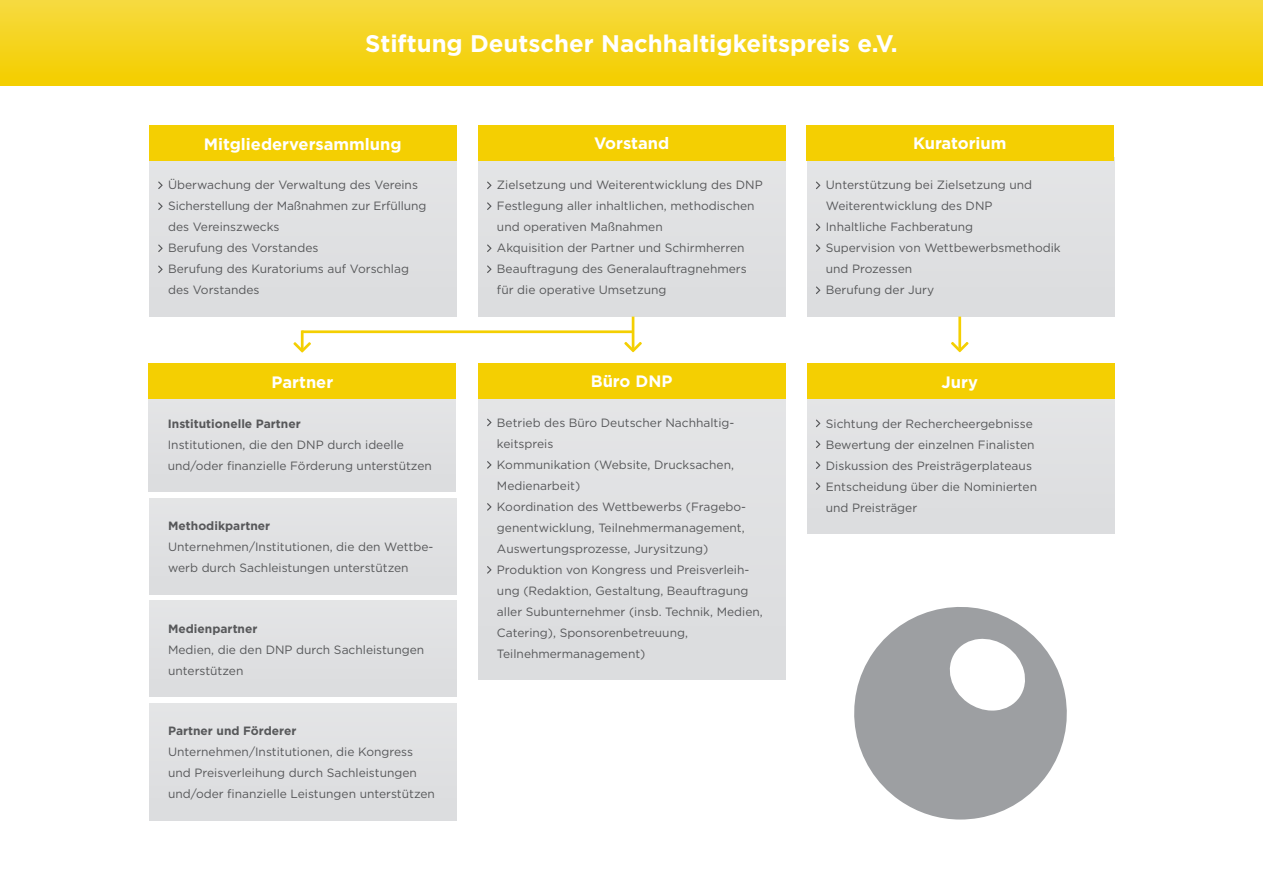
<style>
.page{position:relative;width:1263px;height:893px;background:#fff}
.page>*{position:absolute;margin:0;border:0;box-sizing:border-box;transform-origin:0 0}
.t1{font:700 24px "Gotham";color:#fff}
.t2{font:18px "Franklin Gothic LT Com Dm";color:#fff}
.t3{font:700 16.5px "Gotham";color:#fff}
.t4{font:12px/21px "Gotham";color:#57585a}
.t5{font:700 12px "Gotham";color:#57585a}
</style>
<div class="page">
<div style="left:807px;top:157px;width:307px;height:160px;background:#dcdddf"></div>
<div style="left:478px;top:157px;width:307px;height:160px;background:#dcdddf"></div>
<div style="left:0;top:0;width:1263px;height:85px;background:linear-gradient(to bottom,#f6da40,#f4ce00)"></div>
<div style="left:149px;top:157px;width:308px;height:160px;background:#dcdddf"></div>
<div style="left:149px;top:125px;width:308px;height:36px;background:#f4cf02"></div>
<div style="left:478px;top:125px;width:307px;height:36px;background:#f4cf02"></div>
<div style="left:806px;top:125px;width:308px;height:36px;background:#f4cf02"></div>
<div style="left:478px;top:395px;width:307px;height:285px;background:#dcdddf"></div>
<div style="left:478px;top:363px;width:307px;height:36px;background:#f4cf02"></div>
<div style="left:807px;top:395px;width:307px;height:139px;background:#dcdddf"></div>
<div style="left:807px;top:363px;width:307px;height:36px;background:#f4cf02"></div>
<svg style="left:854px;top:607px;width:213px;height:212px;fill:#9d9fa2"></svg>
<div style="left:149px;top:395px;width:307px;height:97px;background:#dcdddf"></div>
<div style="left:149px;top:363px;width:307px;height:36px;background:#f4cf02"></div>
<div style="left:149px;top:498px;width:308px;height:96px;background:#dcdddf"></div>
<div style="left:149px;top:601px;width:308px;height:96px;background:#dcdddf"></div>
<div style="left:149px;top:703px;width:308px;height:117px;background:#dcdddf"></div>
<hr style="left:632px;top:317px;width:2px;height:32px;background:#f4cf02">
<svg style="left:624px;top:342px;width:18px;height:10px"></svg>
<hr style="left:301px;top:330px;width:3px;height:19px;background:#f4cf02">
<svg style="left:293px;top:342px;width:18px;height:10px"></svg>
<hr style="left:302px;top:330px;width:331px;height:3px;background:#f4cf02">
<hr style="left:958px;top:317px;width:3px;height:32px;background:#f4cf02">
<svg style="left:951px;top:342px;width:17px;height:10px"></svg>
<svg style="left:158px;top:244px;width:5px;height:8px"></svg>
<svg style="left:158px;top:202px;width:5px;height:8px"></svg>
<svg style="left:158px;top:181px;width:5px;height:8px"></svg>
<svg style="left:158px;top:266px;width:5px;height:7px"></svg>
<svg style="left:487px;top:182px;width:4px;height:7px"></svg>
<svg style="left:487px;top:202px;width:4px;height:8px"></svg>
<svg style="left:487px;top:244px;width:4px;height:8px"></svg>
<svg style="left:487px;top:265px;width:4px;height:8px"></svg>
<svg style="left:816px;top:182px;width:4px;height:7px"></svg>
<svg style="left:816px;top:223px;width:4px;height:8px"></svg>
<svg style="left:816px;top:244px;width:4px;height:8px"></svg>
<svg style="left:816px;top:286px;width:4px;height:8px"></svg>
<svg style="left:816px;top:420px;width:4px;height:7px"></svg>
<svg style="left:816px;top:440px;width:4px;height:8px"></svg>
<svg style="left:816px;top:461px;width:4px;height:8px"></svg>
<svg style="left:816px;top:482px;width:4px;height:8px"></svg>
<svg style="left:487px;top:419px;width:4px;height:7px"></svg>
<svg style="left:487px;top:461px;width:4px;height:8px"></svg>
<svg style="left:487px;top:503px;width:4px;height:8px"></svg>
<svg style="left:487px;top:566px;width:4px;height:8px"></svg>
<p class="t1" style="left:365px;top:28px;width:534px">Stiftung Deutscher Nachhaltigkeitspreis e.V.</p>
<p class="t3" style="left:204px;top:133px;width:199px">Mitgliederversammlung</p>
<p class="t3" style="left:594px;top:133px;width:77px">Vorstand</p>
<p class="t3" style="left:913px;top:133px;width:95px">Kuratorium</p>
<p class="t4" style="left:168px;top:174px;width:251px">Überwachung der Verwaltung des Vereins</p>
<p class="t4" style="left:168px;top:195px;width:260px">Sicherstellung der Maßnahmen zur Erfüllung des Vereinszwecks</p>
<p class="t4" style="left:168px;top:237px;width:152px">Berufung des Vorstandes</p>
<p class="t4" style="left:168px;top:258px;width:242px">Berufung des Kuratoriums auf Vorschlag des Vorstandes</p>
<p class="t4" style="left:497px;top:174px;width:267px">Zielsetzung und Weiterentwicklung des DNP</p>
<p class="t4" style="left:497px;top:195px;width:259px">Festlegung aller inhaltlichen, methodischen und operativen Maßnahmen</p>
<p class="t4" style="left:497px;top:237px;width:249px">Akquisition der Partner und Schirmherren</p>
<p class="t4" style="left:497px;top:258px;width:251px">Beauftragung des Generalauftragnehmers für die operative Umsetzung</p>
<p class="t4" style="left:826px;top:174px;width:208px">Unterstützung bei Zielsetzung und<br>Weiterentwicklung des DNP</p>
<p class="t4" style="left:826px;top:216px;width:149px">Inhaltliche Fachberatung</p>
<p class="t4" style="left:826px;top:237px;width:236px">Supervision von Wettbewerbsmethodik</p>
<p class="t4" style="left:826px;top:258px;width:88px">und Prozessen</p>
<p class="t4" style="left:826px;top:279px;width:110px">Berufung der Jury</p>
<p class="t3" style="left:272px;top:371px;width:63px">Partner</p>
<p class="t5" style="left:168px;top:415px;width:134px">Institutionelle Partner</p>
<p class="t4" style="left:168px;top:433px;width:266px">Institutionen, die den DNP durch ideelle und/oder finanzielle Förderung unterstützen</p>
<p class="t5" style="left:168px;top:518px;width:104px">Methodikpartner</p>
<p class="t4" style="left:168px;top:536px;width:267px">Unternehmen/Institutionen, die den Wettbe&shy;werb durch Sachleistungen unterstützen</p>
<p class="t5" style="left:168px;top:620px;width:91px">Medienpartner</p>
<p class="t4" style="left:168px;top:639px;width:258px">Medien, die den DNP durch Sachleistungen unterstützen</p>
<p class="t5" style="left:168px;top:723px;width:130px">Partner und Förderer</p>
<p class="t4" style="left:168px;top:741px;width:268px">Unternehmen/Institutionen, die Kongress und Preisverleihung durch Sachleistungen und/oder finanzielle Leistungen unterstützen</p>
<p class="t3" style="left:591px;top:371px;width:83px">Büro DNP</p>
<p class="t4" style="left:497px;top:412px;width:239px">Betrieb des Büro Deutscher Nachhaltig&shy;keitspreis</p>
<p class="t4" style="left:497px;top:454px;width:238px">Kommunikation (Website, Drucksachen,<br>Medienarbeit)</p>
<p class="t4" style="left:497px;top:496px;width:251px;text-align:justify">Koordination des Wettbewerbs (Fragebo&shy;genentwicklung, Teilnehmermanagement, Auswertungsprozesse, Jurysitzung)</p>
<p class="t4" style="left:497px;top:559px;width:267px">Produktion von Kongress und Preisverleih&shy;ung (Redaktion, Gestaltung, Beauftragung aller Subunternehmer (insb. Technik, Medien, Catering), Sponsorenbetreuung, Teilnehmermanagement)</p>
<p class="t2" style="left:913px;top:370px;width:43px">JURY</p>
<p class="t3" style="left:941px;top:371px;width:38px">Jury</p>
<p class="t4" style="left:826px;top:412px;width:208px">Sichtung der Rechercheergebnisse</p>
<p class="t4" style="left:826px;top:433px;width:210px">Bewertung der einzelnen Finalisten</p>
<p class="t4" style="left:826px;top:454px;width:208px">Diskussion des Preisträgerplateaus</p>
<p class="t4" style="left:826px;top:475px;width:213px">Entscheidung über die Nominierten und Preisträger</p>
</div>
